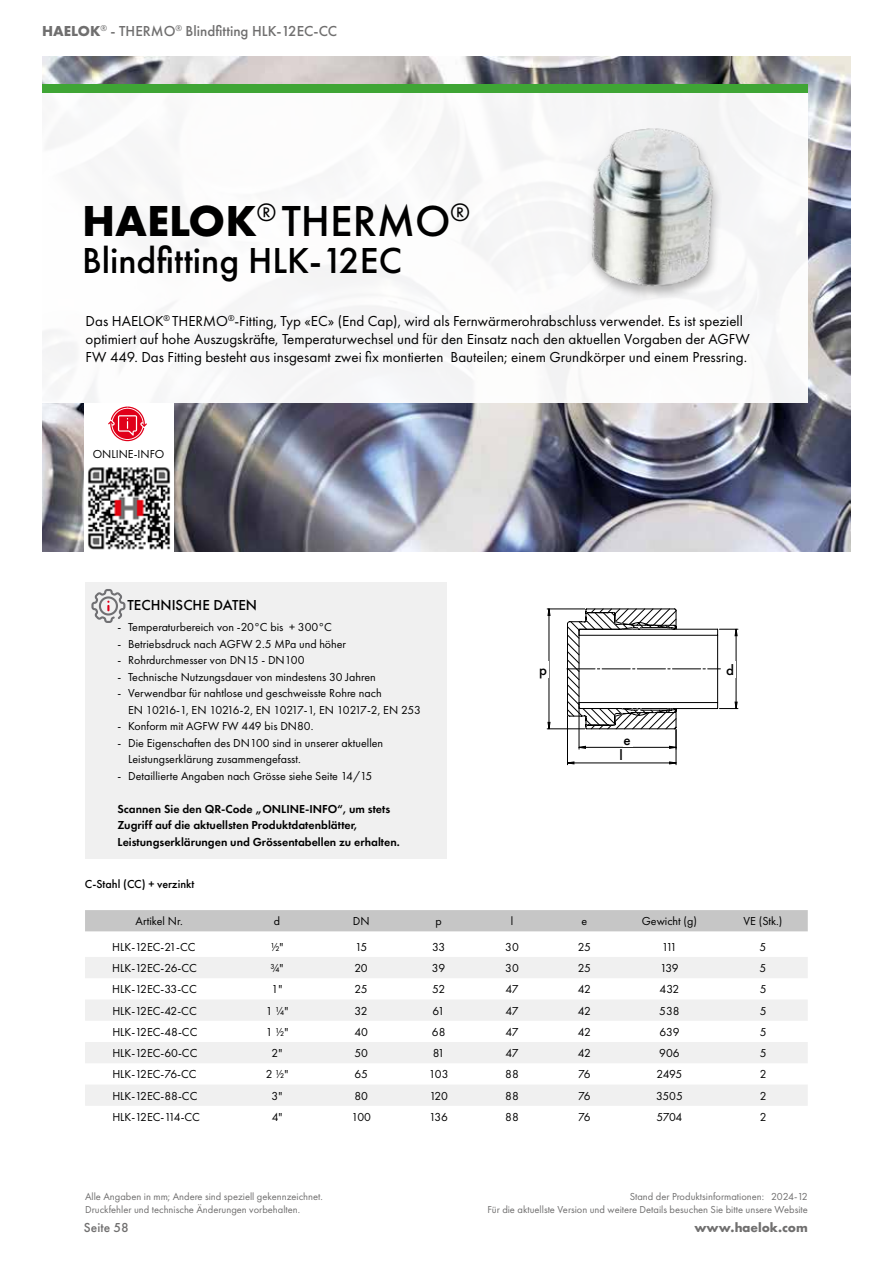
<style>
.page{position:relative;width:893px;height:1263px;background:#fff}
.page>*{position:absolute;margin:0;border:0;box-sizing:border-box;transform-origin:0 0}
.t1{font:700 45px "Futura PT";color:#000}
.t2{font:500 37.5px "Futura PT";color:#000}
.t3{font:15px/18px "Futura PT";color:#000}
.t4{font:500 15px "Futura PT";color:#706f6f}
.t5{font:500 15px "Futura PT";color:#000}
.t6{font:700 13.5px "Futura PT";color:#706f6f}
.t7{font:500 13.5px "Futura PT";color:#706f6f}
.t8{font:12px/16.5px "Futura PT";color:#000}
.t9{font:600 12px/16.5px "Futura PT";color:#000}
.t10{font:500 12px "Futura PT";color:#000}
.t11{font:10.5px "Futura PT";color:#706f6f}
.t12{font:8.85px "Arial Narrow";color:#000}
.s1{font-weight:700}
.s2{font-weight:500}
</style>
<div class="page">
<img style="left:43px;top:56px;width:807px;height:496px">
<div style="left:38px;top:84px;width:770px;height:319px;background:#fff"></div>
<div style="left:85px;top:957px;width:723px;height:21px;background:#f0f0f0"></div>
<svg style="left:85px;top:1000px;width:723px;height:106px;fill:#f0f0f0"></svg>
<div style="left:43px;top:84px;width:765px;height:9px;background:#3fa535"></div>
<hr style="left:468px;top:965px;width:339px;height:1px;background:#000">
<hr style="left:892px;top:583px;width:1px;height:212px;background:#000">
<hr style="left:468px;top:583px;width:339px;height:1px;background:#000">
<hr style="left:468px;top:583px;width:1px;height:212px;background:#000">
<hr style="left:567px;top:716px;width:1px;height:49px;background:#000">
<hr style="left:676px;top:729px;width:1px;height:36px;background:#000">
<hr style="left:547px;top:609px;width:38px;height:1px;background:#000">
<hr style="left:547px;top:728px;width:38px;height:1px;background:#000">
<svg style="left:568px;top:761px;width:108px;height:3px"></svg>
<svg style="left:548px;top:608px;width:2px;height:120px"></svg>
<svg style="left:565px;top:608px;width:173px;height:141px"></svg>
<img style="left:544px;top:56px;width:206px;height:291px">
<div style="left:539px;top:661px;width:10px;height:16px;background:#fff"></div>
<div style="left:726px;top:661px;width:10px;height:16px;background:#fff"></div>
<div style="left:623px;top:730px;width:10px;height:17px;background:#fff"></div>
<div style="left:617px;top:748px;width:10px;height:14px;background:#fff"></div>
<div style="left:84px;top:403px;width:89px;height:150px;background:#fff"></div>
<img style="left:88px;top:467px;width:83px;height:83px">
<svg style="left:108px;top:407px;width:39px;height:34px"></svg>
<div style="left:85px;top:583px;width:361px;height:276px;background:#f0f0f0"></div>
<svg style="left:91px;top:589px;width:34px;height:34px"></svg>
<div style="left:85px;top:910px;width:723px;height:21px;background:#c6c6c6"></div>
<p class="t4" style="left:42px;top:22px;width:296px"><span class="s1">HAELOK</span><sup>®</sup> - THERMO<sup>®</sup> Blindfitting HLK-12EC-CC</p>
<h1 class="t1" style="left:82px;top:192px;width:390px">HAELOK<sup>®</sup> <span class="s2">THERMO</span><sup>®</sup></h1>
<h2 class="t2" style="left:82px;top:238px;width:321px">Blindfitting HLK-12EC</h2>
<p class="t3" style="left:86px;top:312px;width:666px">Das HAELOK<sup>®</sup> THERMO<sup>®</sup>-Fitting, Typ «EC» (End Cap), wird als Fernwärmerohrabschluss verwendet. Es ist speziell optimiert auf hohe Auszugskräfte, Temperaturwechsel und für den Einsatz nach den aktuellen Vorgaben der AGFW<br>FW 449. Das Fitting besteht aus insgesamt zwei fix montierten Bauteilen; einem Grundkörper und einem Pressring.</p>
<p class="t8" style="left:93px;top:446px;width:73px">ONLINE-INFO</p>
<p class="t5" style="left:128px;top:596px;width:131px">TECHNISCHE DATEN</p>
<p class="t8" style="left:118px;top:619px;width:216px">- Temperaturbereich von -20°C bis + 300°C</p>
<p class="t8" style="left:118px;top:635px;width:230px">- Betriebsdruck nach AGFW 2.5 MPa und höher</p>
<p class="t8" style="left:118px;top:652px;width:188px">- Rohrdurchmesser von DN15 - DN100</p>
<p class="t8" style="left:118px;top:668px;width:260px">- Technische Nutzungsdauer von mindestens 30 Jahren</p>
<p class="t8" style="left:128px;top:685px;width:294px;text-indent:-11px">- Verwendbar für nahtlose und geschweisste Rohre nach<br>EN 10216-1, EN 10216-2, EN 10217-1, EN 10217-2, EN 253</p>
<p class="t8" style="left:118px;top:718px;width:197px">- Konform mit AGFW FW 449 bis DN80.</p>
<p class="t8" style="left:128px;top:734px;width:257px;text-indent:-11px">- Die Eigenschaften des DN100 sind in unserer aktuellen<br>Leistungserklärung zusammengefasst.</p>
<p class="t8" style="left:118px;top:767px;width:256px">- Detaillierte Angaben nach Grösse siehe Seite 14/15</p>
<p class="t9" style="left:118px;top:800px;width:284px">Scannen Sie den QR-Code „ONLINE-INFO“, um stets<br>Zugriff auf die aktuellsten Produktdatenblätter,<br>Leistungserklärungen und Grössentabellen zu erhalten.</p>
<p class="t10" style="left:85px;top:877px;width:111px">C-Stahl (CC) + verzinkt</p>
<p class="t5" style="left:539px;top:661px;width:9px">p</p>
<p class="t5" style="left:726px;top:661px;width:9px">d</p>
<p class="t12" style="left:537px;top:671px;width:6px;rotate:-90deg">p</p>
<p class="t12" style="left:724px;top:671px;width:6px;rotate:-90deg">d</p>
<p class="t5" style="left:624px;top:731px;width:9px">e</p>
<p class="t12" style="left:625px;top:736px;width:6px">e</p>
<p class="t5" style="left:620px;top:746px;width:5px">l</p>
<p class="t12" style="left:621px;top:751px;width:3px">l</p>
<p class="t8" style="left:136px;top:913px;width:49px">Artikel Nr.</p>
<p class="t8" style="left:274px;top:913px;width:8px">d</p>
<p class="t8" style="left:353px;top:913px;width:18px">DN</p>
<p class="t8" style="left:435px;top:913px;width:8px">p</p>
<p class="t8" style="left:511px;top:913px;width:4px">l</p>
<p class="t8" style="left:581px;top:913px;width:7px">e</p>
<p class="t8" style="left:642px;top:913px;width:57px">Gewicht (g)</p>
<p class="t8" style="left:744px;top:913px;width:40px">VE (Stk.)</p>
<p class="t8" style="left:112px;top:938px;width:85px">HLK-12EC-21-CC</p>
<p class="t8" style="left:270px;top:938px;width:15px">1/2"</p>
<p class="t8" style="left:355px;top:938px;width:14px">15</p>
<p class="t8" style="left:432px;top:938px;width:15px">33</p>
<p class="t8" style="left:505px;top:938px;width:15px">30</p>
<p class="t8" style="left:578px;top:938px;width:15px">25</p>
<p class="t8" style="left:662px;top:938px;width:17px">111</p>
<p class="t8" style="left:760px;top:938px;width:8px">5</p>
<p class="t8" style="left:112px;top:960px;width:86px">HLK-12EC-26-CC</p>
<p class="t8" style="left:270px;top:960px;width:15px">3/4"</p>
<p class="t8" style="left:354px;top:960px;width:15px">20</p>
<p class="t8" style="left:432px;top:960px;width:15px">39</p>
<p class="t8" style="left:505px;top:960px;width:15px">30</p>
<p class="t8" style="left:578px;top:960px;width:15px">25</p>
<p class="t8" style="left:660px;top:960px;width:20px">139</p>
<p class="t8" style="left:760px;top:960px;width:8px">5</p>
<p class="t8" style="left:112px;top:981px;width:86px">HLK-12EC-33-CC</p>
<p class="t8" style="left:272px;top:981px;width:12px">1"</p>
<p class="t8" style="left:355px;top:981px;width:15px">25</p>
<p class="t8" style="left:432px;top:981px;width:15px">52</p>
<p class="t8" style="left:505px;top:981px;width:15px">47</p>
<p class="t8" style="left:578px;top:981px;width:15px">42</p>
<p class="t8" style="left:659px;top:981px;width:21px">432</p>
<p class="t8" style="left:760px;top:981px;width:8px">5</p>
<p class="t8" style="left:112px;top:1002px;width:86px">HLK-12EC-42-CC</p>
<p class="t8" style="left:266px;top:1002px;width:24px">1 1/4"</p>
<p class="t8" style="left:355px;top:1002px;width:15px">32</p>
<p class="t8" style="left:432px;top:1002px;width:14px">61</p>
<p class="t8" style="left:505px;top:1002px;width:15px">47</p>
<p class="t8" style="left:578px;top:1002px;width:15px">42</p>
<p class="t8" style="left:659px;top:1002px;width:22px">538</p>
<p class="t8" style="left:760px;top:1002px;width:8px">5</p>
<p class="t8" style="left:112px;top:1024px;width:87px">HLK-12EC-48-CC</p>
<p class="t8" style="left:266px;top:1024px;width:24px">1 1/2"</p>
<p class="t8" style="left:354px;top:1024px;width:15px">40</p>
<p class="t8" style="left:432px;top:1024px;width:15px">68</p>
<p class="t8" style="left:505px;top:1024px;width:15px">47</p>
<p class="t8" style="left:578px;top:1024px;width:15px">42</p>
<p class="t8" style="left:659px;top:1024px;width:22px">639</p>
<p class="t8" style="left:760px;top:1024px;width:8px">5</p>
<p class="t8" style="left:112px;top:1045px;width:87px">HLK-12EC-60-CC</p>
<p class="t8" style="left:272px;top:1045px;width:12px">2"</p>
<p class="t8" style="left:354px;top:1045px;width:15px">50</p>
<p class="t8" style="left:433px;top:1045px;width:13px">81</p>
<p class="t8" style="left:505px;top:1045px;width:15px">47</p>
<p class="t8" style="left:578px;top:1045px;width:15px">42</p>
<p class="t8" style="left:659px;top:1045px;width:22px">906</p>
<p class="t8" style="left:760px;top:1045px;width:8px">5</p>
<p class="t8" style="left:112px;top:1066px;width:86px">HLK-12EC-76-CC</p>
<p class="t8" style="left:266px;top:1066px;width:24px">2 1/2"</p>
<p class="t8" style="left:354px;top:1066px;width:15px">65</p>
<p class="t8" style="left:429px;top:1066px;width:21px">103</p>
<p class="t8" style="left:505px;top:1066px;width:15px">88</p>
<p class="t8" style="left:578px;top:1066px;width:14px">76</p>
<p class="t8" style="left:656px;top:1066px;width:27px">2495</p>
<p class="t8" style="left:760px;top:1066px;width:8px">2</p>
<p class="t8" style="left:112px;top:1087px;width:87px">HLK-12EC-88-CC</p>
<p class="t8" style="left:272px;top:1087px;width:12px">3"</p>
<p class="t8" style="left:354px;top:1087px;width:15px">80</p>
<p class="t8" style="left:429px;top:1087px;width:20px">120</p>
<p class="t8" style="left:505px;top:1087px;width:15px">88</p>
<p class="t8" style="left:578px;top:1087px;width:14px">76</p>
<p class="t8" style="left:656px;top:1087px;width:28px">3505</p>
<p class="t8" style="left:760px;top:1087px;width:8px">2</p>
<p class="t8" style="left:112px;top:1109px;width:89px">HLK-12EC-114-CC</p>
<p class="t8" style="left:272px;top:1109px;width:12px">4"</p>
<p class="t8" style="left:351px;top:1109px;width:21px">100</p>
<p class="t8" style="left:429px;top:1109px;width:20px">136</p>
<p class="t8" style="left:505px;top:1109px;width:15px">88</p>
<p class="t8" style="left:578px;top:1109px;width:14px">76</p>
<p class="t8" style="left:656px;top:1109px;width:27px">5704</p>
<p class="t8" style="left:760px;top:1109px;width:8px">2</p>
<p class="t11" style="left:85px;top:1190px;width:239px">Alle Angaben in mm; Andere sind speziell gekennzeichnet.</p>
<p class="t11" style="left:630px;top:1190px;width:136px">Stand der Produktsinformationen:</p>
<p class="t11" style="left:85px;top:1203px;width:217px">Druckfehler und technische Änderungen vorbehalten.</p>
<p class="t11" style="left:488px;top:1203px;width:322px">Für die aktuellste Version und weitere Details besuchen Sie bitte unsere Website</p>
<p class="t11" style="left:771px;top:1190px;width:38px">2024-12</p>
<p class="t7" style="left:84px;top:1219px;width:46px">Seite 58</p>
<p class="t6" style="left:694px;top:1218px;width:115px">www.haelok.com</p>
</div>
